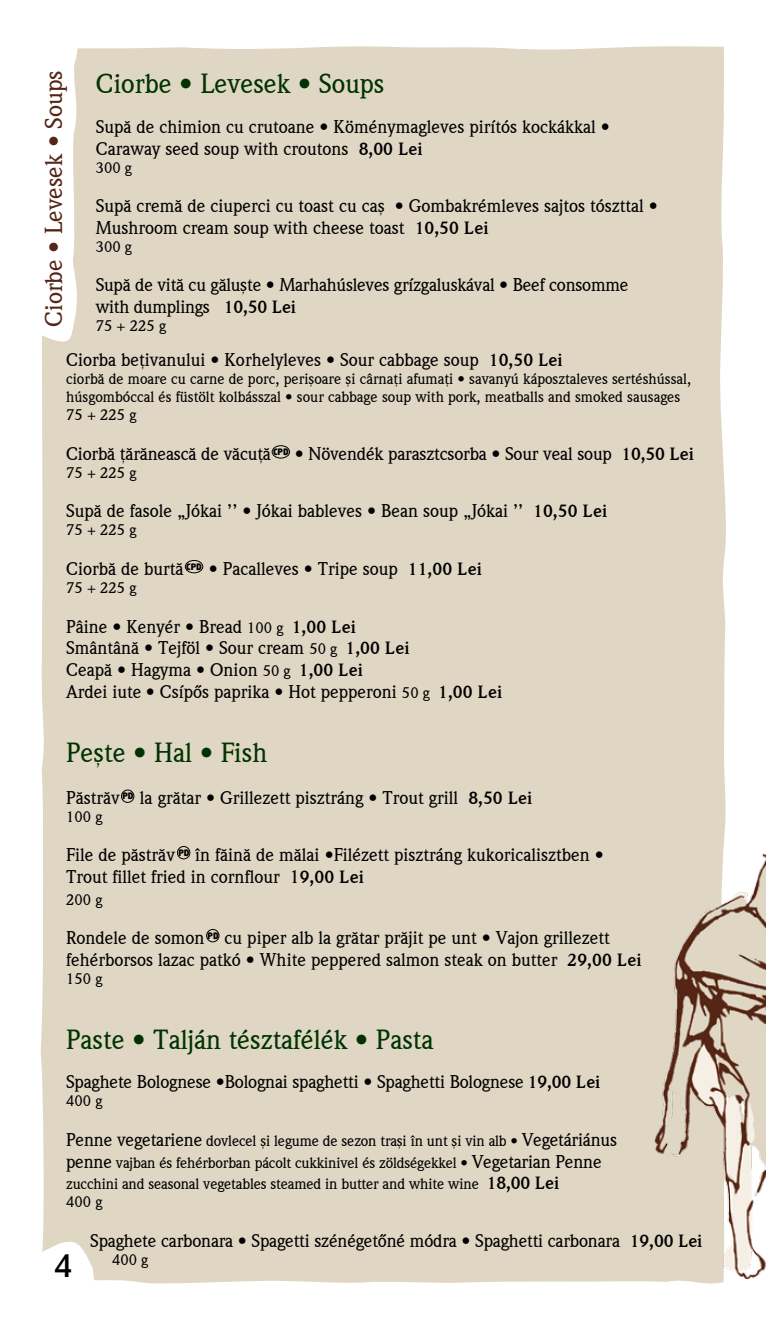
<style>
.page{position:relative;width:766px;height:1319px;background:#fff}
.page>*{position:absolute;margin:0;border:0;box-sizing:border-box;transform-origin:0 0}
.t1{font:33px "Weidemann CE Bold";color:#000}
.t2{font:27px "Weidemann CE Medium";color:#030}
.t3{font:24px "Weidemann CE Medium";color:#552515}
.t4{font:18px/21.6px "Weidemann CE Medium";color:#000}
.t5{font:15px/18px "Weidemann CE Medium";color:#000}
.t6{font:900 9px "Daxline CELF";color:#000}
.s1{font-family:"Weidemann CE Bold"}
.s2{font-size:15px}
.s3{font-size:18px}
.s4{font-family:"Weidemann CE Bold";font-size:18px}
</style>
<div class="page">
<div style="left:40px;top:46px;width:686px;height:1238px;background:#dfd6c4"></div>
<svg style="left:40px;top:46px;width:42px;height:305px"></svg>
<svg style="left:40px;top:1241px;width:56px;height:43px"></svg>
<img style="left:654px;top:796px;width:111px;height:482px">
<div style="left:272px;top:445px;width:18px;height:13px;border:1px solid #000;border-radius:50%"></div>
<div style="left:185px;top:560px;width:18px;height:13px;border:1px solid #000;border-radius:50%"></div>
<div style="left:121px;top:789px;width:13px;height:13px;border:1px solid #000;border-radius:50%"></div>
<div style="left:177px;top:846px;width:13px;height:13px;border:1px solid #000;border-radius:50%"></div>
<div style="left:206px;top:929px;width:13px;height:12px;border:1px solid #000;border-radius:50%"></div>
<h3 class="t3" style="left:40px;top:327px;width:258px;rotate:-90deg">Ciorbe • Levesek • Soups</h3>
<h2 class="t2" style="left:96px;top:68px;width:290px">Ciorbe • Levesek • Soups</h2>
<p class="t4" style="left:96px;top:116px;width:515px">Supă de chimion cu crutoane • Köménymagleves pirítós kockákkal •<br>Caraway seed soup with croutons <span class="s1">8,00 Lei</span></p>
<p class="t5" style="left:96px;top:158px;width:38px">300 g</p>
<p class="t4" style="left:96px;top:195px;width:563px">Supă cremă de ciuperci cu toast cu caş • Gombakrémleves sajtos tószttal •<br>Mushroom cream soup with cheese toast <span class="s1">10,50 Lei</span></p>
<p class="t5" style="left:96px;top:238px;width:38px">300 g</p>
<p class="t4" style="left:96px;top:274px;width:534px">Supă de vită cu găluşte • Marhahúsleves grízgaluskával • Beef consomme with dumplings <span class="s1">10,50 Lei</span></p>
<p class="t5" style="left:96px;top:317px;width:72px">75 + 225 g</p>
<p class="t4" style="left:66px;top:349px;width:498px">Ciorba beţivanului • Korhelyleves • Sour cabbage soup <span class="s1">10,50 Lei</span></p>
<p class="t5" style="left:66px;top:370px;width:626px">ciorbă de moare cu carne de porc, perişoare şi cârnaţi afumaţi • savanyú káposztaleves sertéshússal, húsgombóccal és füstölt kolbásszal • sour cabbage soup with pork, meatballs and smoked sausages<br>75 + 225 g</p>
<p class="t4" style="left:66px;top:443px;width:206px">Ciorbă ţărănească de văcuţă</p>
<p class="t4" style="left:295px;top:443px;width:400px">• Növendék parasztcsorba • Sour veal soup <span class="s1">10,50 Lei</span></p>
<p class="t5" style="left:66px;top:463px;width:72px">75 + 225 g</p>
<p class="t4" style="left:66px;top:500px;width:542px">Supă de fasole „Jókai ’’ • Jókai bableves • Bean soup „Jókai ’’ <span class="s1">10,50 Lei</span></p>
<p class="t5" style="left:66px;top:521px;width:72px">75 + 225 g</p>
<p class="t4" style="left:66px;top:558px;width:119px">Ciorbă de burtă</p>
<p class="t4" style="left:209px;top:558px;width:274px">• Pacalleves • Tripe soup <span class="s1">11,00 Lei</span></p>
<p class="t5" style="left:66px;top:579px;width:72px">75 + 225 g</p>
<p class="t4" style="left:66px;top:615px;width:437px">Pâine • Kenyér • Bread <span class="s2">100 g</span> <span class="s1">1,00 Lei<br></span>Smântână • Tejföl • Sour cream <span class="s2">50 g</span> <span class="s1">1,00 Lei<br></span>Ceapă • Hagyma • Onion <span class="s2">50 g</span> <span class="s1">1,00 Lei<br></span>Ardei iute • Csípős paprika • Hot pepperoni <span class="s2">50 g</span> <span class="s1">1,00 Lei</span></p>
<p class="t6" style="left:273px;top:446px;width:17px">CPD</p>
<p class="t6" style="left:186px;top:561px;width:17px">CPD</p>
<h2 class="t2" style="left:66px;top:737px;width:203px">Peşte • Hal • Fish</h2>
<p class="t4" style="left:66px;top:786px;width:467px">Păstrăv la grătar • Grillezett pisztráng • Trout grill <span class="s1">8,50 Lei</span></p>
<p class="t5" style="left:66px;top:807px;width:38px">100 g</p>
<p class="t4" style="left:66px;top:844px;width:539px">File de păstrăv în făină de mălai •Filézett pisztráng kukoricalisztben •<br>Trout fillet fried in cornflour 1<span class="s1">9,00 Lei</span></p>
<p class="t5" style="left:66px;top:890px;width:38px">200 g</p>
<p class="t4" style="left:66px;top:927px;width:576px">Rondele de somon cu piper alb la grătar prăjit pe unt • Vajon grillezett fehérborsos lazac patkó • White peppered salmon steak on butter <span class="s1">29,00 Lei</span></p>
<p class="t5" style="left:66px;top:969px;width:38px">150 g</p>
<p class="t6" style="left:122px;top:790px;width:13px">PD</p>
<p class="t6" style="left:178px;top:846px;width:13px">PD</p>
<p class="t6" style="left:207px;top:929px;width:13px">PD</p>
<h2 class="t2" style="left:66px;top:1023px;width:368px">Paste • Talján tésztafélék • Pasta</h2>
<p class="t4" style="left:66px;top:1071px;width:535px">Spaghete Bolognese •Bolognai spaghetti • Spaghetti Bolognese <span class="s1">19,00 Lei</span></p>
<p class="t5" style="left:66px;top:1092px;width:38px">400 g</p>
<p class="t5" style="left:66px;top:1129px;width:552px;line-height:21.6px"><span class="s3">Penne vegetariene</span> dovlecel şi legume de sezon traşi în unt şi vin alb • <span class="s3">Vegetáriánus penne</span> vajban és fehérborban pácolt cukkinivel és zöldségekkel • <span class="s3">Vegetarian Penne </span>zucchini and seasonal vegetables steamed in butter and white wine <span class="s4">18,00 Lei</span></p>
<p class="t5" style="left:66px;top:1192px;width:38px">400 g</p>
<p class="t4" style="left:90px;top:1229px;width:613px">Spaghete carbonara • Spagetti szénégetőné módra • Spaghetti carbonara <span class="s1">19,00 Lei</span></p>
<p class="t5" style="left:112px;top:1250px;width:38px">400 g</p>
<h1 class="t1" style="left:54px;top:1238px;width:20px">4</h1>
</div>
